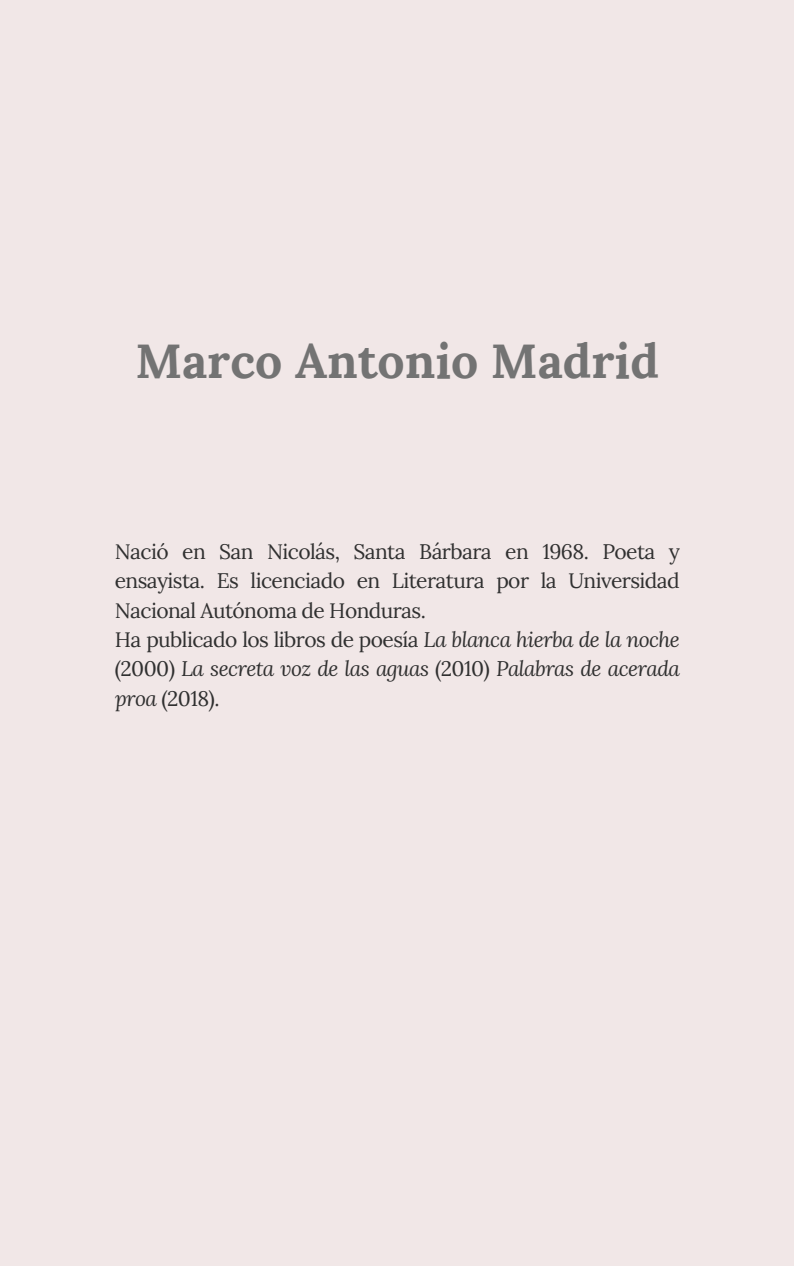
<style>
.page{position:relative;width:794px;height:1266px;background:#fff}
.page>*{position:absolute;margin:0;border:0;box-sizing:border-box;transform-origin:0 0}
.t1{font:700 48px "Lora";color:#737373}
.t2{font:21px/29.2px "Lora";letter-spacing:-.03em;color:#303030;text-align:justify}
.t3{font:italic 21px/29.2px "Lora";letter-spacing:-.03em;color:#303030;text-align:justify}
.s1{font-style:normal}
</style>
<div class="page">
<div style="left:0;top:0;width:793px;height:1266px;background:#f1e7e7"></div>
<p class="t1" style="left:135px;top:329px;width:525px">Marco Antonio Madrid</p>
<p class="t2" style="left:115px;top:537px;width:566px">Nació en San Nicolás, Santa Bárbara en 1968. Poeta y ensayista. Es licenciado en Literatura por la Universidad Nacional Autónoma de Honduras.</p>
<p class="t3" style="left:115px;top:624px;width:566px"><span class="s1">Ha publicado los libros de poesía</span> La blanca hierba de la noche <span class="s1">(2000)</span> La secreta voz de las aguas <span class="s1">(2010)</span> Palabras de acerada proa <span class="s1">(2018).</span></p>
</div>
